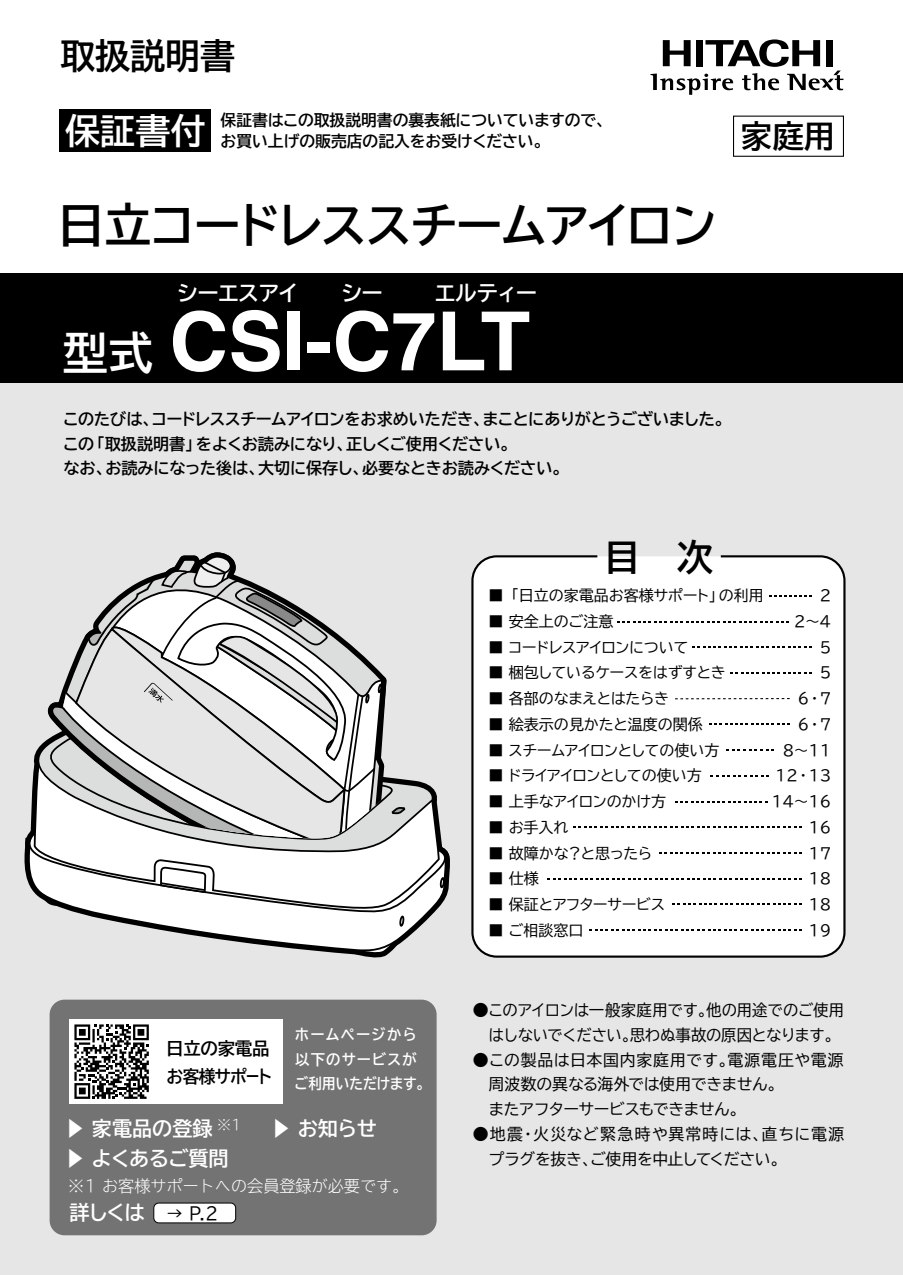
<style>
.page{position:relative;width:903px;height:1275px;background:#fff}
.page>*{position:absolute;margin:0;border:0;box-sizing:border-box;transform-origin:0 0}
.t1{font:700 81.55px "Helvetica";color:#fff}
.t2{font:700 47.25px "TBUD Go Std";letter-spacing:-.06em;color:#000}
.t3{font:700 36.57px "TBUD Go Std";color:#000}
.t4{font:700 35px "TBUD Go Std";color:#000}
.t5{font:700 35px "TBUD Go Std";color:#fff}
.t6{font:700 31.5px "TBUD Go Std";color:#000}
.t7{font:700 21.53px "TBUD Go Std";letter-spacing:-.055em;color:#fff}
.t8{font:700 20.12px/29.8px "TBUD Go Std";color:#fff}
.t9{font:700 20.12px "TBUD Go Std";letter-spacing:-.02em;color:#fff}
.t10{font:700 17.5px/28.2px "TBUD Go Std";letter-spacing:-.035em;color:#000}
.t11{font:17.5px "TBUD Go Std";color:#000;scale:.95 1}
.t12{font:700 16.1px/24.7px "TBUD Go Std";letter-spacing:-.01em;color:#000}
.t13{font:300 16.1px "TBUD Go Std Super";color:#fff}
.t14{font:15.92px/24.8px "TBUD Go Std";letter-spacing:-.01em;color:#000;text-align:right}
.t15{font:15.92px/24.8px "TBUD Go Std";letter-spacing:.015em;color:#000}
.t16{font:15.92px "TBUD Go Std";letter-spacing:.05em;color:#000}
.t17{font:15.92px "TBUD Go Std";letter-spacing:-.045em;color:#000}
.t18{font:700 15.75px/21px "TBUD Go Std";color:#000}
.t19{font:15.05px/25.7px "TBUD Go Std";color:#000;text-align:right}
.t20{font:15.05px "TBUD Go Std";letter-spacing:-.02em;color:#000}
.t21{font:15.05px "TBUD Go Std";letter-spacing:-.04em;color:#000}
.t22{font:15.05px "TBUD Go Std";letter-spacing:-.07em;color:#000}
.t23{font:15.05px "TBUD Go Std";letter-spacing:-.08em;color:#000}
.t24{font:15.05px "TBUD Go Std";letter-spacing:-.085em;color:#000}
.t25{font:15.05px "TBUD Go Std";letter-spacing:-.045em;color:#000}
.t26{font:700 14.88px/24.8px "TBUD Go Std";letter-spacing:.055em;color:#fff;scale:.96 1}
.t27{font:300 14px "TBUD Go Std Super";color:#fff}
.s1{font-family:"TBUD Go Std";font-size:44.98px}
.s2{font-family:"Koz Go Pro";font-weight:400}
</style>
<div class="page">
<div style="left:0;top:383px;width:903px;height:892px;background:#e6e6e6"></div>
<div style="left:0;top:273px;width:903px;height:110px;background:#000"></div>
<div style="left:60px;top:109px;width:151px;height:43px;background:#000"></div>
<div style="left:471px;top:555px;width:374px;height:403px;background:#fff;border:2px solid #000;border-radius:24px"></div>
<svg style="left:617px;top:621px;width:172px;height:1px"></svg>
<svg style="left:675px;top:698px;width:115px;height:1px"></svg>
<svg style="left:709px;top:724px;width:81px;height:1px"></svg>
<svg style="left:730px;top:672px;width:82px;height:1px"></svg>
<svg style="left:769px;top:595px;width:43px;height:1px"></svg>
<svg style="left:692px;top:647px;width:120px;height:1px"></svg>
<svg style="left:726px;top:750px;width:48px;height:1px"></svg>
<svg style="left:710px;top:775px;width:59px;height:1px"></svg>
<svg style="left:675px;top:801px;width:92px;height:1px"></svg>
<svg style="left:573px;top:827px;width:229px;height:1px"></svg>
<svg style="left:659px;top:852px;width:143px;height:1px"></svg>
<svg style="left:548px;top:878px;width:254px;height:1px"></svg>
<svg style="left:672px;top:904px;width:130px;height:1px"></svg>
<svg style="left:589px;top:930px;width:213px;height:1px"></svg>
<svg style="left:24px;top:552px;width:426px;height:406px"></svg>
<div style="left:733px;top:116px;width:111px;height:41px;border:1px solid #000"></div>
<svg style="left:650px;top:39px;width:193px;height:56px"></svg>
<div style="left:50px;top:1000px;width:387px;height:235px;background:#747373;border-radius:15px"></div>
<div style="left:154px;top:1203px;width:82px;height:20px;background:#fff;border-radius:5px"></div>
<div style="left:153px;top:1202px;width:83px;height:21px;border:1px solid #000;border-radius:5px"></div>
<div style="left:69px;top:1019px;width:214px;height:85px;background:#fff"></div>
<svg style="left:74px;top:1024px;width:75px;height:75px"></svg>
<h3 class="t4" style="left:60px;top:27px;width:177px">取扱説明書</h3>
<h3 class="t5" style="left:65px;top:102px;width:142px">保証書付</h3>
<p class="t18" style="left:221px;top:110px;width:393px">保証書はこの取扱説明書の裏表紙についていますので、お買い上げの販売店の記入をお受けください。</p>
<h2 class="t2" style="left:57px;top:187px;width:661px">日立コードレススチームアイロン</h2>
<h3 class="t7" style="left:177px;top:275px;width:124px">シーエスアイ</h3>
<h3 class="t7" style="left:341px;top:275px;width:44px">シー</h3>
<h3 class="t7" style="left:434px;top:275px;width:104px">エルティー</h3>
<h1 class="t1" style="left:63px;top:276px;width:469px"><span class="s1">型式</span> CSI-C7LT</h1>
<p class="t12" style="left:63px;top:407px;width:670px">このたびは、コードレススチームアイロンをお求めいただき、まことにありがとうございました。この「取扱説明書」をよくお読みになり、正しくご使用ください。<br>なお、お読みになった後は、大切に保存し、必要なときお読みください。</p>
<h3 class="t6" style="left:741px;top:111px;width:96px">家庭用</h3>
<h3 class="t3" style="left:604px;top:527px;width:111px">目　次</h3>
<p class="t10" style="left:166px;top:1034px;width:108px">日立の家電品お客様サポート</p>
<p class="t26" style="left:295px;top:1022px;width:143px">ホームページから以下のサービスがご利用いただけます。</p>
<p class="t27" style="left:217px;top:1113px;width:26px">※1</p>
<p class="t9" style="left:270px;top:1112px;width:108px"><span class="s2">▶</span> お知らせ</p>
<p class="t8" style="left:64px;top:1114px;width:166px"><span class="s2">▶</span> 家電品の登録<span class="s2">▶</span> よくあるご質問</p>
<p class="t13" style="left:68px;top:1172px;width:342px">※1 お客様サポートへの会員登録が必要です。</p>
<p class="t9" style="left:69px;top:1196px;width:77px">詳しくは</p>
<p class="t11" style="left:167px;top:1199px;width:56px">→ P.2</p>
<p class="t19" style="left:488px;top:583px;width:277px">■ 「日立の家電品お客様サポート」の利用</p>
<p class="t19" style="left:488px;top:608px;width:127px">■ 安全上のご注意</p>
<p class="t24" style="left:488px;top:635px;width:201px">■ コードレスアイロンについて</p>
<p class="t21" style="left:488px;top:660px;width:239px">■ 梱包しているケースをはずすとき</p>
<p class="t21" style="left:488px;top:686px;width:182px">■ 各部のなまえとはたらき</p>
<p class="t19" style="left:488px;top:711px;width:216px">■ 絵表示の見かたと温度の関係</p>
<p class="t22" style="left:488px;top:738px;width:232px">■ スチームアイロンとしての使い方</p>
<p class="t23" style="left:488px;top:763px;width:215px">■ ドライアイロンとしての使い方</p>
<p class="t20" style="left:488px;top:789px;width:179px">■ 上手なアイロンのかけ方</p>
<p class="t20" style="left:488px;top:815px;width:82px">■ お手入れ</p>
<p class="t20" style="left:488px;top:841px;width:166px">■ 故障かな？と思ったら</p>
<p class="t20" style="left:488px;top:866px;width:52px">■ 仕様</p>
<p class="t25" style="left:488px;top:892px;width:178px">■ 保証とアフターサービス</p>
<p class="t20" style="left:488px;top:918px;width:97px">■ ご相談窓口</p>
<p class="t19" style="left:771px;top:582px;width:61px">2<br>2～4<br>5<br>5<br>6・7<br>6・7<br>8～11<br>12・13<br>14～16<br>16<br>17<br>18<br>18<br>19</p>
<p class="t14" style="left:473px;top:997px;width:373px">●このアイロンは一般家庭用です。他の用途でのご使用はしないでください。思わぬ事故の原因となります。</p>
<p class="t16" style="left:473px;top:1046px;width:372px">●この製品は日本国内家庭用です。電源電圧や電源</p>
<p class="t14" style="left:489px;top:1072px;width:297px">周波数の異なる海外では使用できません。</p>
<p class="t17" style="left:473px;top:1096px;width:275px">　またアフターサービスもできません。</p>
<p class="t15" style="left:489px;top:1121px;width:357px;text-indent:-16px">●地震・火災など緊急時や異常時には、直ちに電源プラグを抜き、ご使用を中止してください。</p>
</div>
